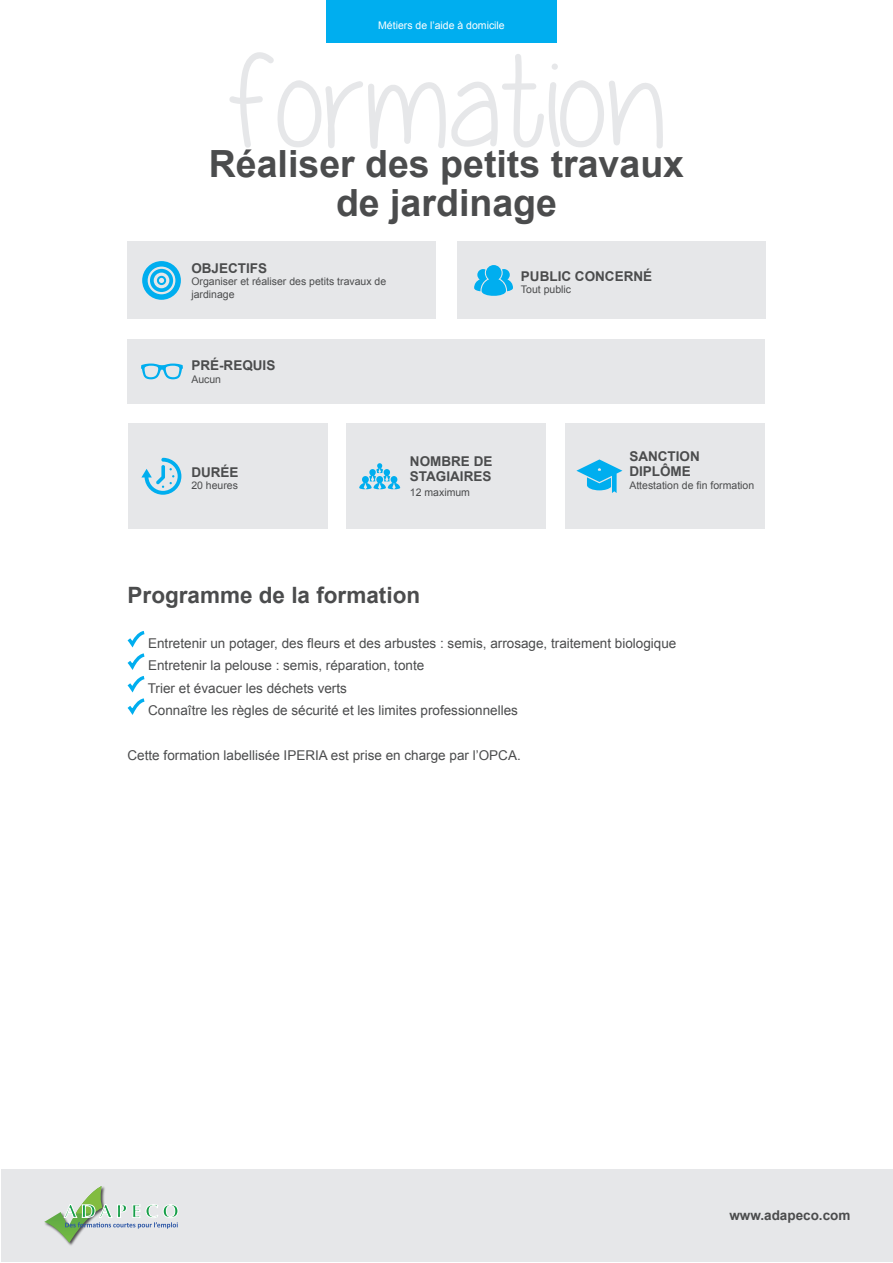
<style>
.page{position:relative;width:893px;height:1263px;background:#fff}
.page>*{position:absolute;margin:0;border:0;box-sizing:border-box;transform-origin:0 0}
.t1{font:129px "Yummy Cupcakes";color:#e6e7e9}
.t2{font:700 37.5px/39px "Arial";color:#4b4c4d;text-align:center}
.t3{font:700 22.5px "Arial";color:#4b4c4d}
.t4{font:13.5px/22.5px "Arial";color:#4b4c4d}
.t5{font:700 13.5px/15px "Arial";color:#4b4c4d}
.t6{font:10.5px/12.6px "Arial";color:#4b4c4d}
.t7{font:10.5px "Arial";color:#fff}
</style>
<div class="page">
<div style="left:1px;top:1169px;width:891px;height:93px;background:#e6e7e9"></div>
<svg style="left:44px;top:1186px;width:134px;height:57px"></svg>
<div style="left:326px;top:0;width:231px;height:43px;background:#00aeef"></div>
<div style="left:128px;top:242px;width:308px;height:77px;background:#e6e7e9"></div>
<div style="left:457px;top:242px;width:308px;height:77px;background:#e6e7e9"></div>
<svg style="left:142px;top:261px;width:39px;height:39px"></svg>
<svg style="left:474px;top:265px;width:39px;height:31px"></svg>
<svg style="left:127px;top:631px;width:18px;height:84px"></svg>
<div style="left:128px;top:339px;width:637px;height:65px;background:#e6e7e9"></div>
<svg style="left:141px;top:364px;width:42px;height:15px"></svg>
<div style="left:128px;top:424px;width:199px;height:105px;background:#e6e7e9"></div>
<div style="left:346px;top:424px;width:200px;height:105px;background:#e6e7e9"></div>
<div style="left:566px;top:424px;width:199px;height:105px;background:#e6e7e9"></div>
<svg style="left:141px;top:458px;width:40px;height:37px"></svg>
<svg style="left:359px;top:463px;width:41px;height:27px"></svg>
<svg style="left:576px;top:459px;width:46px;height:34px"></svg>
<p class="t7" style="left:378px;top:18px;width:128px">Métiers de l’aide à domicile</p>
<h1 class="t1" style="left:227px;top:31px;width:440px">formation</h1>
<h2 class="t2" style="left:209px;top:146px;width:477px">Réaliser des petits travaux de jardinage</h2>
<p class="t5" style="left:191px;top:261px;width:77px">OBJECTIFS</p>
<p class="t6" style="left:191px;top:275px;width:196px">Organiser et réaliser des petits travaux de jardinage</p>
<p class="t5" style="left:191px;top:358px;width:86px">PRÉ-REQUIS</p>
<p class="t6" style="left:191px;top:373px;width:31px">Aucun</p>
<p class="t5" style="left:191px;top:465px;width:49px">DURÉE</p>
<p class="t6" style="left:191px;top:479px;width:48px">20 heures</p>
<p class="t5" style="left:410px;top:454px;width:84px">NOMBRE DE<br>STAGIAIRES</p>
<p class="t6" style="left:410px;top:486px;width:62px">12 maximum</p>
<p class="t5" style="left:521px;top:269px;width:133px">PUBLIC CONCERNÉ</p>
<p class="t6" style="left:521px;top:283px;width:52px">Tout public</p>
<p class="t5" style="left:629px;top:449px;width:72px">SANCTION<br>DIPLÔME</p>
<p class="t6" style="left:629px;top:479px;width:126px">Attestation de fin formation</p>
<h3 class="t3" style="left:128px;top:580px;width:294px">Programme de la formation</h3>
<p class="t4" style="left:148px;top:632px;width:530px">Entretenir un potager, des fleurs et des arbustes : semis, arrosage, traitement biologique Entretenir la pelouse : semis, réparation, tonte<br>Trier et évacuer les déchets verts<br>Connaître les règles de sécurité et les limites professionnelles</p>
<p class="t4" style="left:128px;top:744px;width:395px">Cette formation labellisée IPERIA est prise en charge par l’OPCA.</p>
<p class="t5" style="left:729px;top:1209px;width:123px">www.adapeco.com</p>
</div>
